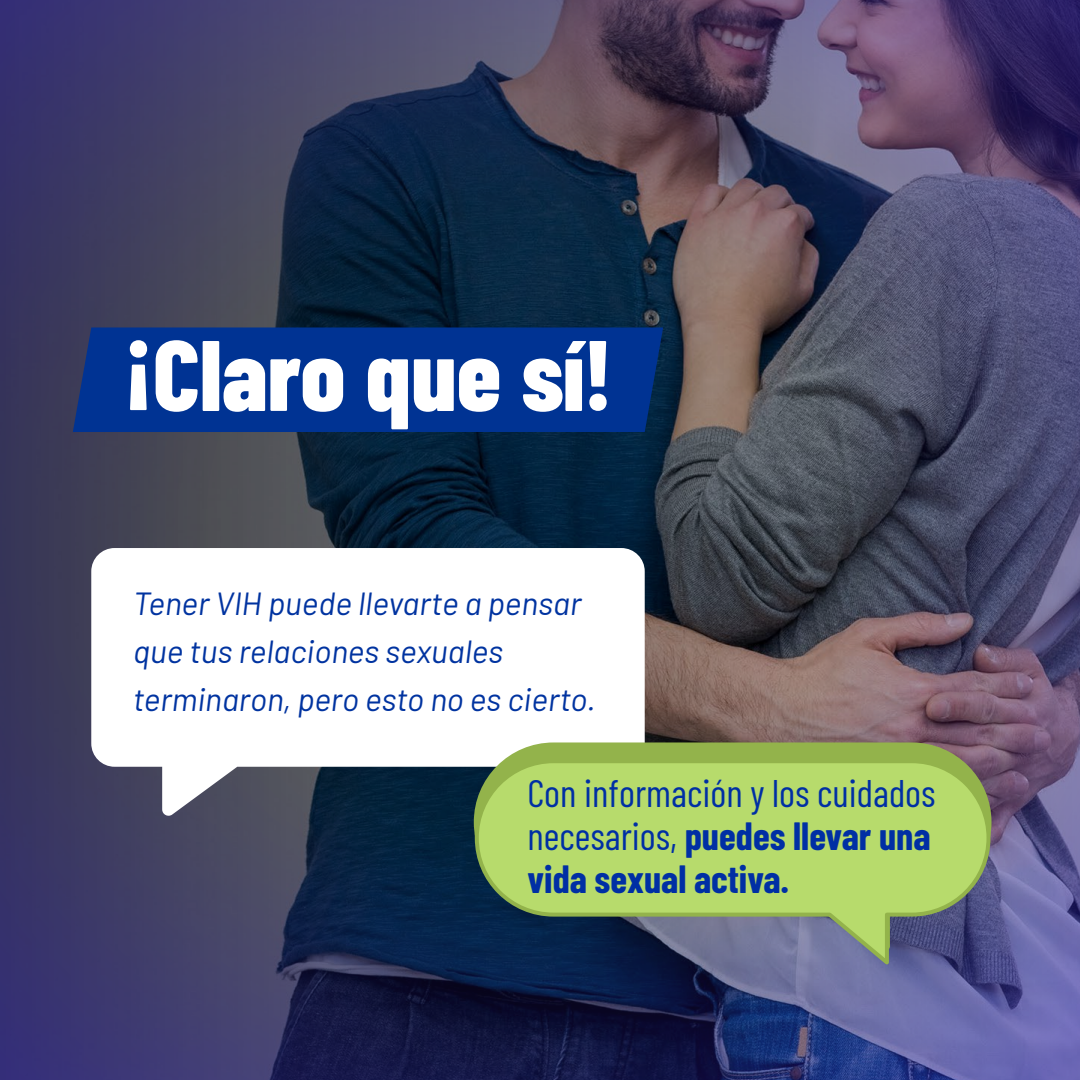
<style>
.page{position:relative;width:1080px;height:1080px;background:#fff}
.page>*{position:absolute;margin:0;border:0;box-sizing:border-box;transform-origin:0 0}
.t1{font:800 100px "Barlow Condensed";color:#fff}
.t2{font:38.4px/43px "Barlow Condensed";color:#002fa4}
.t3{font:italic 32px/48px "Barlow";color:#0033a0}
.s1{font-weight:700}
</style>
<div class="page">
<img style="left:0;top:0;width:1080px;height:1080px">
<svg style="left:91px;top:548px;width:554px;height:270px"></svg>
<svg style="left:471px;top:739px;width:524px;height:221px;background:#93a269"></svg>
<svg style="left:473px;top:757px;width:520px;height:214px;background:#92af6b"></svg>
<div style="left:73px;top:327px;width:590px;height:105px;background:#003393"></div>
<h1 class="t1" style="left:124px;top:304px;width:490px">¡Claro que sí!</h1>
<p class="t3" style="left:133px;top:577px;width:464px">Tener VIH puede llevarte a pensar que tus relaciones sexuales terminaron, pero esto no es cierto.</p>
<p class="t2" style="left:528px;top:769px;width:410px">Con información y los cuidados necesarios, <span class="s1">puedes llevar una vida sexual activa.</span></p>
</div>
